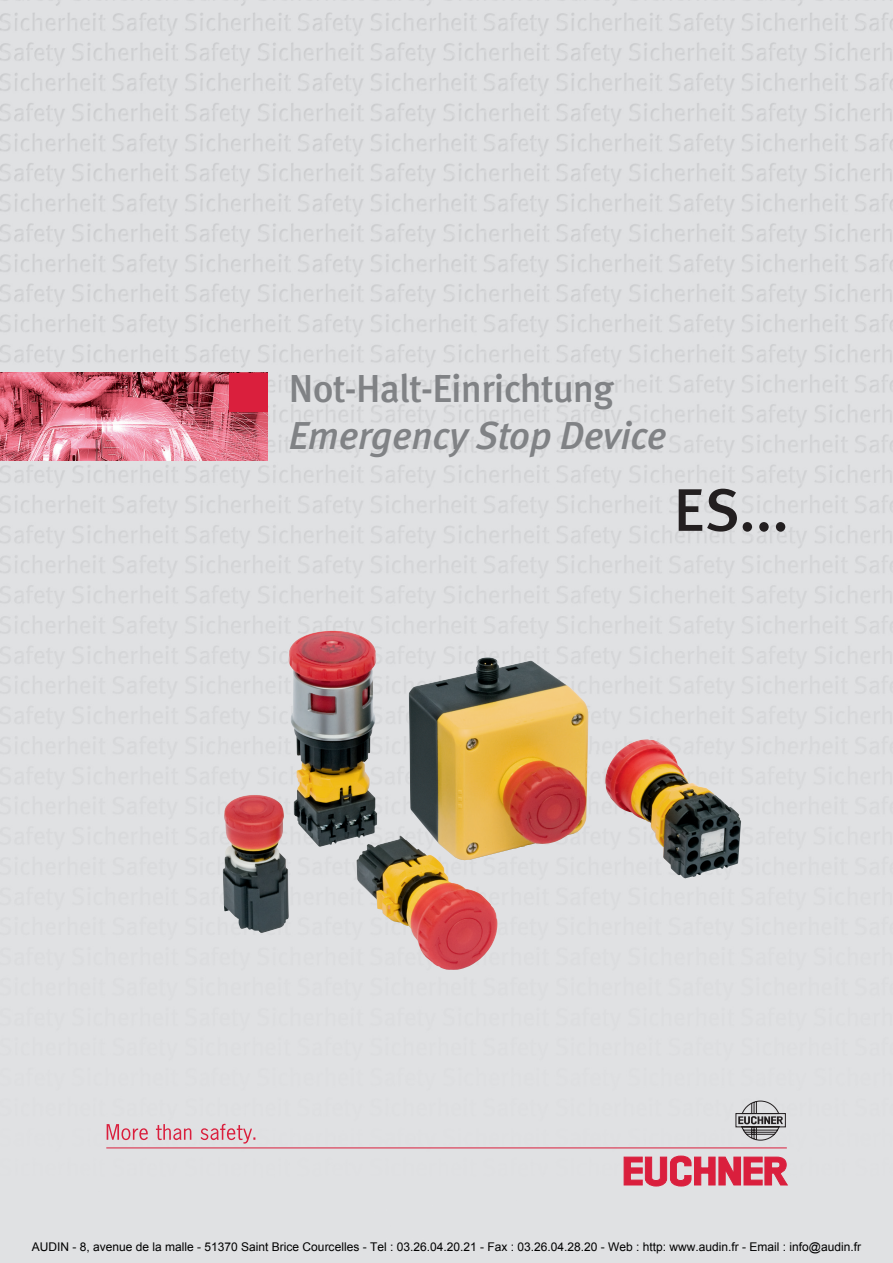
<style>
.page{position:relative;width:893px;height:1263px;background:#fff}
.page>*{position:absolute;margin:0;border:0;box-sizing:border-box;transform-origin:0 0}
.t1{font:60px "Meta Medium Caps";color:#231f20}
.t2{font:39px "Meta Medium LF";letter-spacing:-.02em;color:#808285}
.t3{font:italic 39px "Meta Medium LF";letter-spacing:-.01em;color:#808285}
.t4{font:12px "Arial";color:#000}
</style>
<div class="page">
<img style="left:0;top:0;width:893px;height:1263px">
<svg style="left:624px;top:1156px;width:164px;height:30px"></svg>
<svg style="left:735px;top:1100px;width:51px;height:41px"></svg>
<hr style="left:106px;top:1147px;width:681px;height:1px;background:#da1f3d">
<img style="left:0;top:373px;width:268px;height:87px">
<div style="left:230px;top:373px;width:38px;height:38px;background:#da1f3d"></div>
<svg style="left:107px;top:1124px;width:148px;height:19px"></svg>
<img style="left:409px;top:657px;width:332px;height:221px">
<h2 class="t2" style="left:289px;top:366px;width:326px">Not-Halt-Einrichtung</h2>
<h2 class="t3" style="left:289px;top:412px;width:379px">Emergency Stop Device</h2>
<h1 class="t1" style="left:673px;top:475px;width:117px">ES...</h1>
<p class="t4" style="left:32px;top:1238px;width:831px">AUDIN - 8, avenue de la malle - 51370 Saint Brice Courcelles - Tel : 03.26.04.20.21 - Fax : 03.26.04.28.20 - Web : http: www.audin.fr - Email : info@audin.fr</p>
</div>
